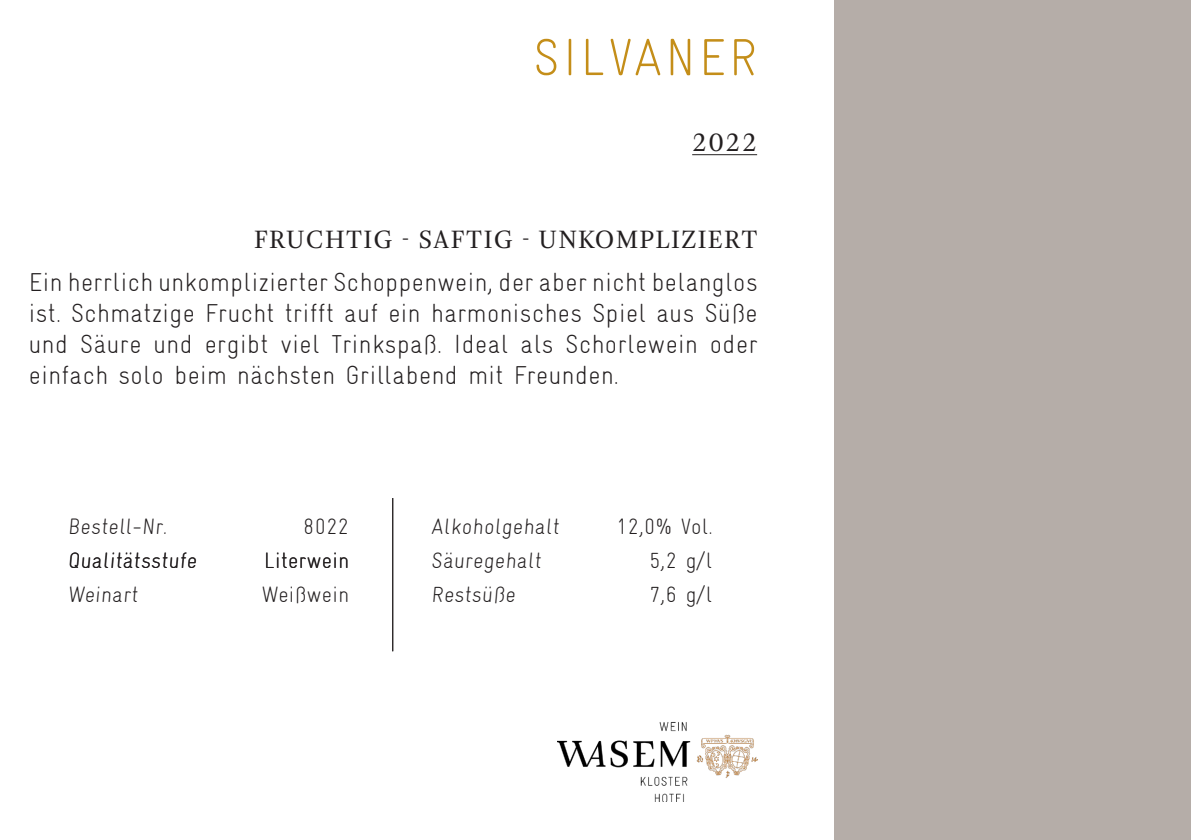
<style>
.page{position:relative;width:1191px;height:840px;background:#fff}
.page>*{position:absolute;margin:0;border:0;box-sizing:border-box;transform-origin:0 0}
.t1{font:300 condensed 52px "Gravur";letter-spacing:.06em;color:#c48e19}
.t2{font:30px "Arnhem Fine Pro";letter-spacing:.06em;color:#231f20}
.t3{font:300 condensed 26px/31px "Gravur";letter-spacing:.02em;color:#231f20;text-align:justify}
.t4{font:300 condensed 22px "Gravur";letter-spacing:.02em;color:#231f20}
</style>
<div class="page">
<img style="left:557px;top:722px;width:200px;height:78px">
<hr style="left:692px;top:154px;width:65px;height:1px;background:#231f20">
<hr style="left:392px;top:497px;width:1px;height:154px;background:#231f20">
<div style="left:834px;top:0;width:357px;height:839px;background:#b5ada8"></div>
<p class="t1" style="left:533px;top:28px;width:225px">SILVANER</p>
<p class="t2" style="left:692px;top:123px;width:66px">2022</p>
<p class="t2" style="left:254px;top:221px;width:504px">FRUCHTIG - SAFTIG - UNKOMPLIZIERT</p>
<p class="t3" style="left:29px;top:266px;width:730px">Ein herrlich unkomplizierter Schoppenwein, der aber nicht belanglos ist. Schmatzige Frucht trifft auf ein harmonisches Spiel aus Süße und Säure und ergibt viel Trinkspaß. Ideal als Schorlewein oder einfach solo beim nächsten Grillabend mit Freunden.</p>
<p class="t4" style="left:68px;top:514px;width:103px">Bestell-Nr.</p>
<p class="t4" style="left:303px;top:514px;width:47px">8022</p>
<p class="t4" style="left:68px;top:548px;width:132px">Qualitätsstufe</p>
<p class="t4" style="left:264px;top:548px;width:86px">Literwein</p>
<p class="t4" style="left:68px;top:582px;width:74px">Weinart</p>
<p class="t4" style="left:262px;top:582px;width:89px">Weißwein</p>
<p class="t4" style="left:431px;top:514px;width:132px">Alkoholgehalt</p>
<p class="t4" style="left:431px;top:548px;width:114px">Säuregehalt</p>
<p class="t4" style="left:431px;top:582px;width:88px">Restsüße</p>
<p class="t4" style="left:616px;top:514px;width:98px">12,0% Vol.</p>
<p class="t4" style="left:649px;top:548px;width:65px">5,2 g/l</p>
<p class="t4" style="left:649px;top:582px;width:65px">7,6 g/l</p>
</div>
